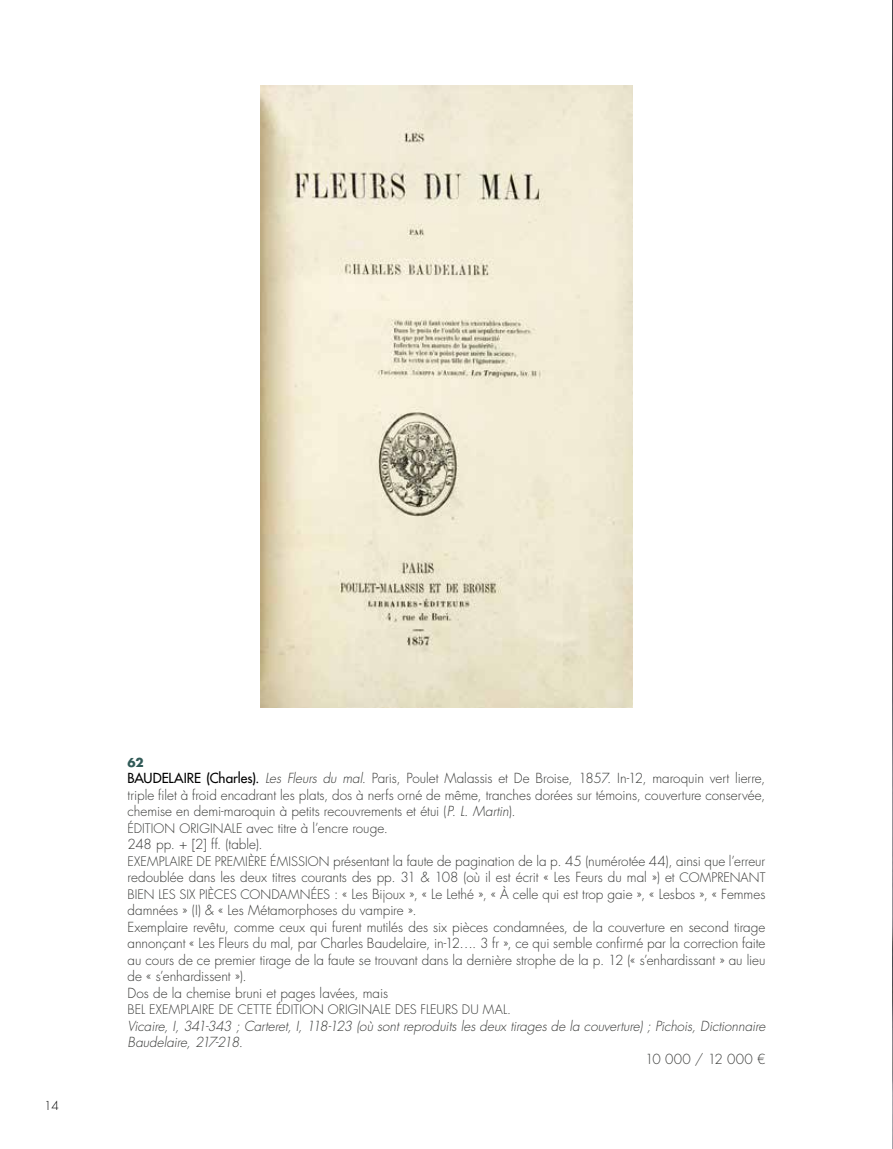
<style>
.page{position:relative;width:893px;height:1149px;background:#fff}
.page>*{position:absolute;margin:0;border:0;box-sizing:border-box;transform-origin:0 0}
.t1{font:300 13.5px/16.5px "Futura Std";color:#383937}
.t2{font:italic 300 13.5px/16.5px "Futura Std";letter-spacing:-.005em;color:#383937}
.t3{font:300 13.5px "Futura Std";letter-spacing:.02em;color:#383937}
.t4{font:300 12.75px "Futura Std";letter-spacing:.005em;color:#383937}
.t5{font:300 12px "Futura Std";color:#000}
.t6{font:700 12px "Futura Std";color:#315a57}
.s1{font-weight:500;color:#000}
.s2{font-style:italic}
.s3{font-size:12.75px}
</style>
<div class="page">
<img style="left:260px;top:85px;width:373px;height:622px">
<img style="left:892px;top:0;width:1px;height:1148px">
<p class="t5" style="left:44px;top:1097px;width:16px">14</p>
<p class="t6" style="left:128px;top:754px;width:18px">62</p>
<p class="t1" style="left:128px;top:770px;width:639px"><span class="s1">BAUDELAIRE (Charles).</span> <span class="s2">Les Fleurs du mal.</span> Paris, Poulet Malassis et De Broise, 1857. In-12, maroquin vert lierre, triple filet à froid encadrant les plats, dos à nerfs orné de même, tranches dorées sur témoins, couverture conservée, chemise en demi-maroquin à petits recouvrements et étui (<span class="s2">P. L. Martin</span>).<br><span class="s3">ÉDITION ORIGINALE</span> avec titre à l’encre rouge.<br>248 pp. + [2] ff. (table).<br><span class="s3">EXEMPLAIRE DE PREMIÈRE ÉMISSION</span> présentant la faute de pagination de la p. 45 (numérotée 44), ainsi que l’erreur redoublée dans les deux titres courants des pp. 31 &amp; 108 (où il est écrit « Les Feurs du mal ») et <span class="s3">COMPRENANT BIEN LES SIX PIÈCES CONDAMNÉES</span> : « Les Bijoux », « Le Lethé », « À celle qui est trop gaie », « Lesbos », « Femmes damnées » (I) &amp; « Les Métamorphoses du vampire ».<br>Exemplaire revêtu, comme ceux qui furent mutilés des six pièces condamnées, de la couverture en second tirage annonçant « Les Fleurs du mal, par Charles Baudelaire, in-12…. 3 fr », ce qui semble confirmé par la correction faite au cours de ce premier tirage de la faute se trouvant dans la dernière strophe de la p. 12 (« s’enhardissant » au lieu de « s’enhardissent »).<br>Dos de la chemise bruni et pages lavées, mais</p>
<p class="t4" style="left:128px;top:1001px;width:385px">BEL EXEMPLAIRE DE CETTE ÉDITION ORIGINALE DES FLEURS DU MAL.</p>
<p class="t2" style="left:128px;top:1017px;width:639px">Vicaire, I, 341-343 ; Carteret, I, 118-123 (où sont reproduits les deux tirages de la couverture) ; Pichois, Dictionnaire<br>Baudelaire, 217-218.</p>
<p class="t3" style="left:645px;top:1050px;width:122px">10 000 / 12 000 €</p>
</div>
